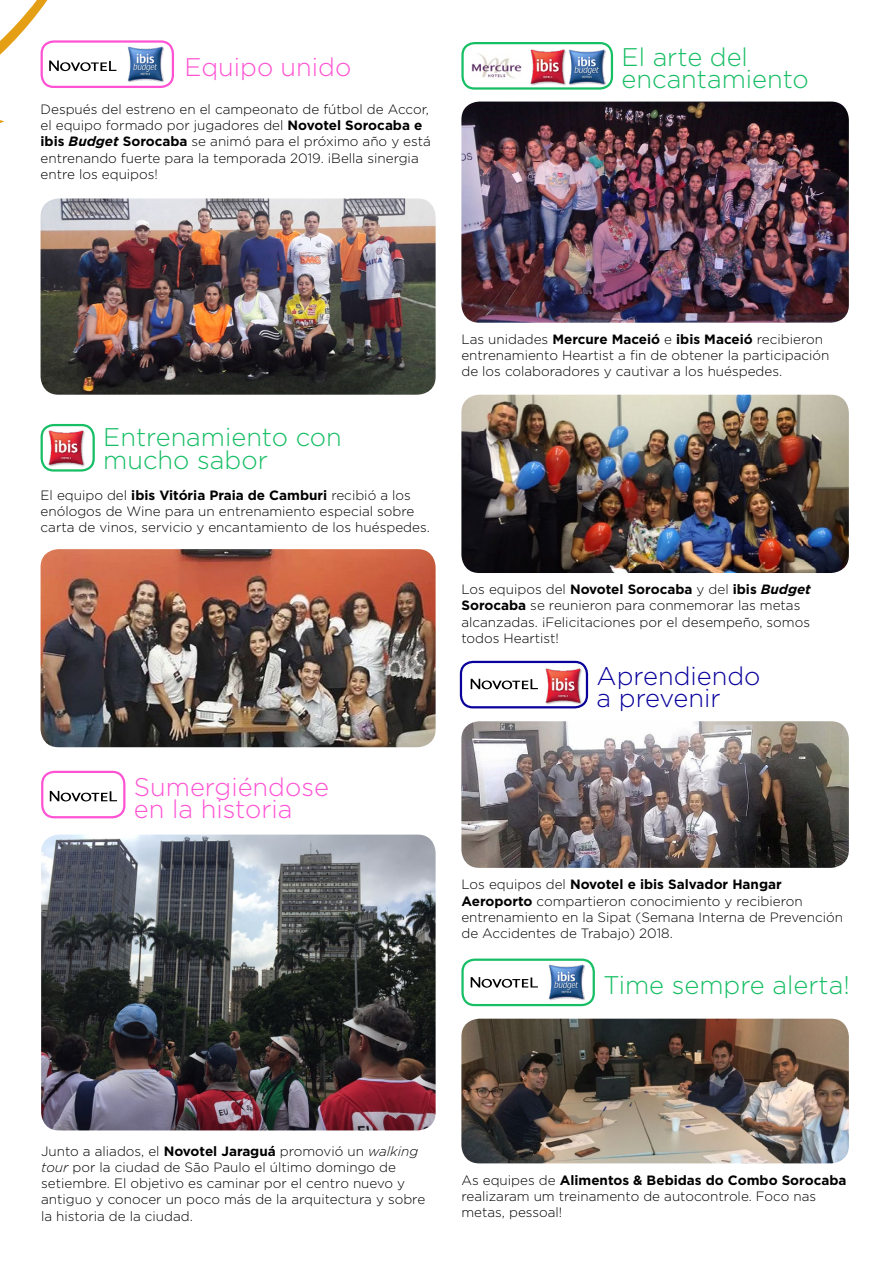
<style>
.page{position:relative;width:893px;height:1263px;background:#fff}
.page>*{position:absolute;margin:0;border:0;box-sizing:border-box;transform-origin:0 0}
.t1{font:300 25.5px/22.5px "Gotham";color:#16be64}
.t2{font:300 25.5px/22.5px "Gotham";color:#ff53d4}
.t3{font:300 25.5px/22.5px "Gotham";color:#0a009b}
.t4{font:300 13.5px/16.2px "Gotham";color:#000}
.s1{font-weight:700}
.s2{font-weight:700;font-style:italic}
.s3{font-style:italic}
</style>
<div class="page">
<div style="left:41px;top:40px;width:133px;height:48px;border:2px solid #ff53d4;border-radius:12px"></div>
<img style="left:127px;top:47px;width:37px;height:36px">
<img style="left:41px;top:198px;width:395px;height:197px">
<div style="left:41px;top:424px;width:54px;height:48px;border:2px solid #16be64;border-radius:12px"></div>
<img style="left:48px;top:427px;width:37px;height:39px">
<img style="left:41px;top:549px;width:395px;height:198px">
<div style="left:41px;top:771px;width:84px;height:47px;border:2px solid #ff53d4;border-radius:12px"></div>
<svg style="left:50px;top:791px;width:67px;height:10px"></svg>
<img style="left:41px;top:834px;width:395px;height:296px">
<div style="left:461px;top:958px;width:134px;height:48px;border:2px solid #16be64;border-radius:12px"></div>
<img style="left:461px;top:1019px;width:388px;height:144px">
<svg style="left:471px;top:977px;width:67px;height:11px"></svg>
<img style="left:548px;top:965px;width:37px;height:36px">
<div style="left:461px;top:42px;width:152px;height:48px;border:2px solid #16be64;border-radius:12px"></div>
<img style="left:530px;top:49px;width:36px;height:36px">
<img style="left:471px;top:53px;width:51px;height:25px">
<img style="left:461px;top:102px;width:388px;height:221px">
<img style="left:461px;top:395px;width:388px;height:178px">
<img style="left:568px;top:50px;width:40px;height:37px">
<div style="left:460px;top:661px;width:128px;height:47px;border:2px solid #0a009b;border-radius:12px"></div>
<svg style="left:471px;top:679px;width:67px;height:10px"></svg>
<img style="left:461px;top:721px;width:388px;height:147px">
<img style="left:545px;top:665px;width:39px;height:39px">
<svg style="left:0;top:0;width:116px;height:267px"></svg>
<h1 class="t2" style="left:185px;top:55px;width:168px">Equipo unido</h1>
<p class="t4" style="left:41px;top:101px;width:392px">Después del estreno en el campeonato de fútbol de Accor, el equipo formado por jugadores del <span class="s1">Novotel Sorocaba e ibis</span> <span class="s2">Budget</span> <span class="s1">Sorocaba</span> se animó para el próximo año y está entrenando fuerte para la temporada 2019. ¡Bella sinergia entre los equipos!</p>
<h1 class="t1" style="left:622px;top:45px;width:189px">El arte del encantamiento</h1>
<h1 class="t1" style="left:103px;top:425px;width:240px">Entrenamiento con mucho sabor</h1>
<p class="t4" style="left:41px;top:486px;width:391px">El equipo del <span class="s1">ibis Vitória Praia de Camburi</span> recibió a los enólogos de Wine para un entrenamiento especial sobre carta de vinos, servicio y encantamiento de los huéspedes.</p>
<h1 class="t2" style="left:134px;top:775px;width:196px">Sumergiéndose en la historia</h1>
<p class="t4" style="left:461px;top:330px;width:369px">Las unidades <span class="s1">Mercure Maceió</span> e <span class="s1">ibis Maceió</span> recibieron entrenamiento Heartist a fin de obtener la participación de los colaboradores y cautivar a los huéspedes.</p>
<p class="t4" style="left:461px;top:581px;width:351px">Los equipos del <span class="s1">Novotel Sorocaba</span> y del <span class="s1">ibis</span> <span class="s2">Budget </span><span class="s1">Sorocaba</span> se reunieron para conmemorar las metas alcanzadas. ¡Felicitaciones por el desempeño, somos todos Heartist!</p>
<h1 class="t3" style="left:597px;top:664px;width:165px">Aprendiendo a prevenir</h1>
<p class="t4" style="left:461px;top:876px;width:383px">Los equipos del <span class="s1">Novotel e ibis Salvador Hangar Aeroporto</span> compartieron conocimiento y recibieron entrenamiento en la Sipat (Semana Interna de Prevención de Accidentes de Trabajo) 2018.</p>
<h1 class="t1" style="left:603px;top:973px;width:248px">Time sempre alerta!</h1>
<p class="t4" style="left:41px;top:1142px;width:386px">Junto a aliados, el <span class="s1">Novotel Jaraguá</span> promovió un <span class="s3">walking tour</span> por la ciudad de São Paulo el último domingo de setiembre. El objetivo es caminar por el centro nuevo y antiguo y conocer un poco más de la arquitectura y sobre la historia de la ciudad.</p>
<p class="t4" style="left:461px;top:1172px;width:387px">As equipes de <span class="s1">Alimentos &amp; Bebidas do Combo Sorocaba </span>realizaram um treinamento de autocontrole. Foco nas metas, pessoal!</p>
</div>
